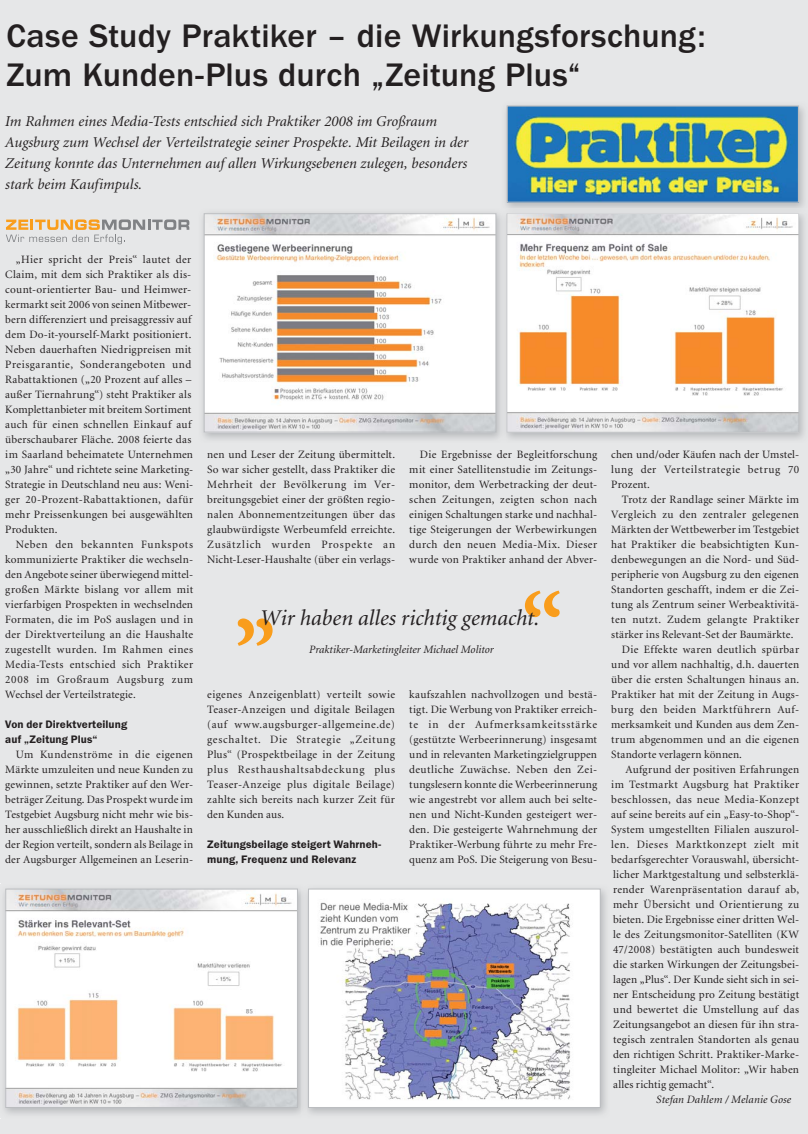
<style>
.page{position:relative;width:808px;height:1134px;background:#e6e7e8}
.page>*{position:absolute;margin:0;border:0;box-sizing:border-box;transform-origin:0 0}
.t1{font:700 90px "Minion";color:#f99d1c}
.t2{font:500 33.75px/38.8px "Franklin Gothic Itc T";letter-spacing:.005em;color:#231f20}
.t3{font:italic 22.5px "Minion";color:#231f20}
.t4{font:italic 15px/21.2px "Minion";color:#231f20}
.t5{font:11.25px/15px "Minion";letter-spacing:.02em;color:#231f20;text-align:justify}
.t6{font:600 11.25px/15px "Franklin Gothic Itc T";letter-spacing:.01em;color:#231f20}
.t7{font:italic 11.25px "Minion";color:#231f20}
.t8{font:11.25px "Minion";letter-spacing:.05em;color:#231f20}
</style>
<div class="page">
<img style="left:505px;top:105px;width:299px;height:334px">
<svg style="left:507px;top:213px;width:292px;height:219px;background:#f2decb"></svg>
<img style="left:202px;top:213px;width:299px;height:226px">
<img style="left:206px;top:215px;width:288px;height:215px">
<div style="left:204px;top:213px;width:292px;height:219px;border:1px solid #bbbdc0"></div>
<svg style="left:6px;top:219px;width:183px;height:25px"></svg>
<img style="left:307px;top:888px;width:299px;height:226px">
<img style="left:310px;top:891px;width:288px;height:215px">
<div style="left:308px;top:889px;width:292px;height:219px;border:1px solid #bbbdc0"></div>
<img style="left:4px;top:888px;width:298px;height:226px">
<img style="left:7px;top:891px;width:289px;height:215px">
<div style="left:5px;top:889px;width:293px;height:219px;border:1px solid #bbbdc0"></div>
<img style="left:509px;top:107px;width:288px;height:94px">
<div style="left:507px;top:105px;width:292px;height:98px;border:1px solid #bbbdc0"></div>
<h2 class="t2" style="left:7px;top:19px;width:701px">Case Study Praktiker – die Wirkungsforschung:<br>Zum Kunden-Plus durch „Zeitung Plus“</h2>
<p class="t4" style="left:5px;top:111px;width:465px">Im Rahmen eines Media-Tests entschied sich Praktiker 2008 im Großraum Augsburg zum Wechsel der Verteilstrategie seiner Pros pekte. Mit Beilagen in der Zeitung konnte das Unternehmen auf allen Wirkungsebenen zulegen, besonders stark beim Kaufimpuls.</p>
<p class="t5" style="left:5px;top:253px;width:189px;text-align:left;text-indent:11px">„Hier spricht der Preis“ lautet der Claim, mit dem sich Praktiker als dis&shy;count-orientierter Bau- und Heimwer&shy;kermarkt seit 2006 von seinen Mitbewer&shy;bern differenziert und preisaggressiv auf dem Do-it-yourself-Markt positioniert.<br>Neben dauerhaften Niedrigpreisen mit Preisgarantie, Sonderangeboten und Rabattaktionen („20 Prozent auf alles – außer Tiernahrung“) steht Praktiker als Komplettanbieter mit breitem Sortiment auch für einen schnellen Einkauf auf überschaubarer Fläche. 2008 feierte das im Saarland beheimatete Unternehmen „30 Jahre“ und richtete seine Marketing-Strategie in Deutschland neu aus: Weni&shy;ger 20-Prozent-Rabattaktionen, dafür mehr Preissenkungen bei ausgewählten Produkten.</p>
<p class="t5" style="left:5px;top:538px;width:189px;text-indent:11px">Neben den bekannten Funkspots kommunizierte Praktiker die wechseln&shy;den Angebote seiner überwiegend mittel&shy;großen Märkte bislang vor allem mit vierfarbigen Prospekten in wechselnden Formaten, die im PoS auslagen und in der Direktverteilung an die Haushalte zugestellt wurden. Im Rahmen eines Media-Tests entschied sich Praktiker 2008 im Großraum Augsburg zum Wechsel der Verteilstrategie.</p>
<p class="t6" style="left:5px;top:718px;width:123px">Von der Direktverteilung auf „Zeitung Plus“</p>
<p class="t5" style="left:5px;top:748px;width:189px;text-indent:11px">Um Kundenströme in die eigenen Märkte umzuleiten und neue Kunden zu gewinnen, setzte Praktiker auf den Wer&shy;beträger Zeitung. Das Prospekt wurde im Testgebiet Augsburg nicht mehr wie bis&shy;her ausschließlich direkt an Haushalte in der Region verteilt, sondern als Beilage in der Augsburger Allgemeinen an Leserin-</p>
<p class="t5" style="left:207px;top:448px;width:189px">nen und Leser der Zeitung übermittelt.<br>So war sicher gestellt, dass Praktiker die Mehrheit der Bevölkerung im Ver&shy;breitungsgebiet einer der größten regio&shy;nalen Abonnementzeitungen über das glaubwürdigste Werbeumfeld erreichte.<br>Zusätzlich wurden Prospekte an Nicht-Leser-Haushalte (über ein verlags-</p>
<p class="t5" style="left:409px;top:448px;width:189px;text-indent:11px">Die Ergebnisse der Begleitforschung mit einer Satellitenstudie im Zeitungs&shy;monitor, dem Werbetracking der deut&shy;schen Zeitungen, zeigten schon nach einigen Schaltungen starke und nachhal&shy;tige Steigerungen der Werbewirkungen durch den neuen Media-Mix. Dieser wurde von Praktiker anhand der Abver-</p>
<h1 class="t1" style="left:521px;top:591px;width:44px">“</h1>
<h3 class="t3" style="left:260px;top:609px;width:281px">Wir haben alles richtig gemacht.</h3>
<p class="t7" style="left:309px;top:645px;width:186px">Praktiker-Marketingleiter Michael Molitor</p>
<h1 class="t1" style="left:235px;top:569px;width:42px">„</h1>
<p class="t5" style="left:207px;top:688px;width:189px">eigenes Anzeigenblatt) verteilt sowie Teaser-Anzeigen und digitale Beilagen (auf www.augsburger-allgemeine.de) ge schaltet. Die Strategie „Zeitung Plus“ (Prospektbeilage in der Zeitung plus Resthaushaltsabdeckung plus Teaser-Anzeige plus digitale Beilage) zahlte sich bereits nach kurzer Zeit für den Kunden aus.</p>
<p class="t6" style="left:207px;top:838px;width:175px">Zeitungsbeilage steigert Wahrneh&shy;mung, Frequenz und Relevanz</p>
<p class="t5" style="left:409px;top:688px;width:189px">kaufszahlen nachvollzogen und bestä&shy;tigt. Die Werbung von Praktiker erreich&shy;te in der Aufmerksamkeitsstärke (gestützte Werbeerinnerung) insgesamt und in relevanten Marketingzielgruppen deutliche Zuwächse. Neben den Zei&shy;tungslesern konnte die Werbeerinnerung wie angestrebt vor allem auch bei selte&shy;nen und Nicht-Kunden gesteigert wer&shy;den. Die gesteigerte Wahrnehmung der Praktiker-Werbung führte zu mehr Fre&shy;quenz am PoS. Die Steigerung von Besu-</p>
<p class="t5" style="left:611px;top:448px;width:189px">chen und/oder Käufen nach der Umstel&shy;lung der Verteilstrategie betrug 70<br>Prozent.</p>
<p class="t5" style="left:622px;top:493px;width:179px">Trotz der Randlage seiner Märkte im</p>
<p class="t5" style="left:611px;top:508px;width:189px">Vergleich zu den zentraler gelegenen</p>
<p class="t5" style="left:611px;top:523px;width:189px">Märkten der Wettbewerber im Testgebiet</p>
<p class="t5" style="left:611px;top:538px;width:189px">hat Praktiker die beabsichtigten Kun-</p>
<p class="t5" style="left:611px;top:553px;width:189px">denbewegungen an die Nord- und Süd-</p>
<p class="t5" style="left:611px;top:568px;width:189px">peripherie von Augsburg zu den eigenen</p>
<p class="t5" style="left:611px;top:583px;width:189px">Standorten geschafft, indem er die Zei-</p>
<p class="t5" style="left:611px;top:598px;width:189px">tung als Zentrum seiner Werbeaktivitä-</p>
<p class="t5" style="left:611px;top:613px;width:189px">ten nutzt. Zudem gelangte Praktiker</p>
<p class="t5" style="left:611px;top:628px;width:184px">stärker ins Relevant-Set der Baumärkte.</p>
<p class="t5" style="left:622px;top:643px;width:179px">Die Effekte waren deutlich spürbar</p>
<p class="t5" style="left:611px;top:658px;width:189px">und vor allem nachhaltig, d.h. dauerten</p>
<p class="t5" style="left:611px;top:673px;width:189px">über die ersten Schaltungen hinaus an.</p>
<p class="t5" style="left:611px;top:688px;width:189px">Praktiker hat mit der Zeitung in Augs-</p>
<p class="t5" style="left:611px;top:703px;width:189px">burg den beiden Marktführern Auf-</p>
<p class="t5" style="left:611px;top:718px;width:189px">merksamkeit und Kunden aus dem Zen-</p>
<p class="t5" style="left:611px;top:733px;width:189px">trum abgenommen und an die eigenen</p>
<p class="t5" style="left:611px;top:748px;width:132px">Standorte verlagern können.</p>
<p class="t5" style="left:625px;top:763px;width:175px">Aufgrund der positiven Erfahrungen</p>
<p class="t5" style="left:611px;top:778px;width:189px">im Testmarkt Augsburg hat Praktiker</p>
<p class="t5" style="left:611px;top:793px;width:189px">beschlossen, das neue Media-Konzept</p>
<p class="t5" style="left:611px;top:808px;width:189px">auf seine bereits auf ein „Easy-to-Shop“-</p>
<p class="t5" style="left:611px;top:823px;width:189px">System umgestellten Filialen auszurol-</p>
<p class="t8" style="left:611px;top:840px;width:189px">len. Dieses Marktkonzept zielt mit</p>
<p class="t5" style="left:611px;top:853px;width:189px">bedarfsgerechter Vorauswahl, übersicht-</p>
<p class="t5" style="left:613px;top:868px;width:188px">licher Marktgestaltung und selbsterklä-</p>
<p class="t5" style="left:613px;top:883px;width:188px">render Warenpräsentation darauf ab,</p>
<p class="t5" style="left:613px;top:898px;width:188px">mehr Übersicht und Orientierung zu</p>
<p class="t5" style="left:613px;top:913px;width:188px">bieten. Die Ergebnisse einer dritten Wel-</p>
<p class="t5" style="left:613px;top:928px;width:188px">le des Zeitungsmonitor-Satelliten (KW</p>
<p class="t5" style="left:613px;top:943px;width:188px">47/2008) bestätigten auch bundesweit</p>
<p class="t5" style="left:613px;top:958px;width:188px">die starken Wirkungen der Zeitungsbei-</p>
<p class="t5" style="left:613px;top:973px;width:188px">lagen „Plus“. Der Kunde sieht sich in sei-</p>
<p class="t5" style="left:613px;top:988px;width:188px">ner Entscheidung pro Zeitung bestätigt</p>
<p class="t5" style="left:613px;top:1003px;width:188px">und bewertet die Umstellung auf das</p>
<p class="t5" style="left:613px;top:1018px;width:188px">Zeitungsangebot an diesen für ihn stra-</p>
<p class="t5" style="left:613px;top:1033px;width:188px">tegisch zentralen Standorten als genau</p>
<p class="t5" style="left:613px;top:1048px;width:188px">den richtigen Schritt. Praktiker-Marke-</p>
<p class="t5" style="left:613px;top:1063px;width:188px">tingleiter Michael Molitor: „Wir haben</p>
<p class="t5" style="left:613px;top:1078px;width:103px">alles richtig gemacht“.</p>
<p class="t7" style="left:656px;top:1095px;width:136px">Stefan Dahlem / Melanie Gose</p>
</div>
